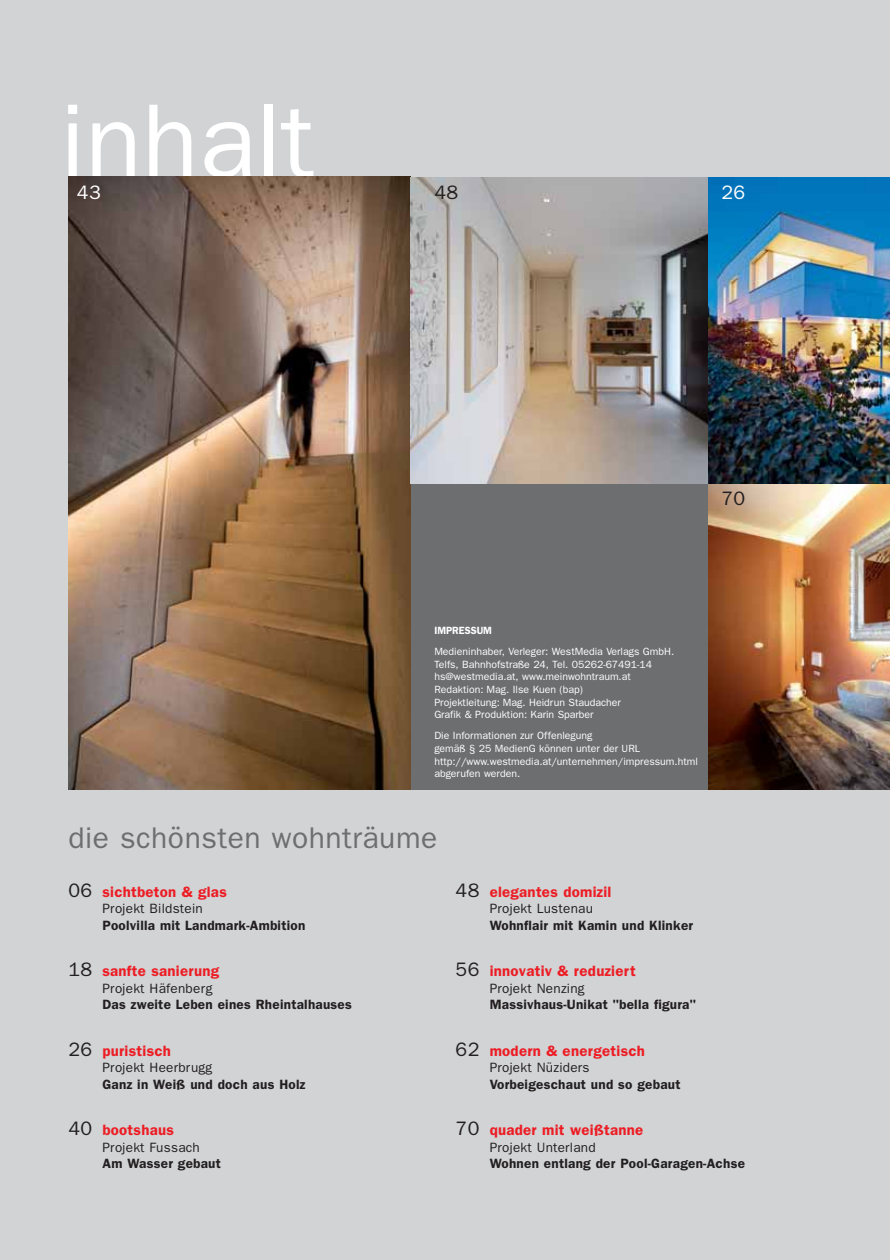
<style>
.page{position:relative;width:890px;height:1260px;background:#fff}
.page>*{position:absolute;margin:0;border:0;box-sizing:border-box;transform-origin:0 0}
.t1{font:105px "Franklin Gothic";color:#fff}
.t2{font:30px "Franklin Gothic";letter-spacing:.02em;color:#6d6e70}
.t3{font:19.5px "Franklin Gothic";color:#231f20}
.t4{font:19.5px "Franklin Gothic";color:#fff}
.t5{font:600 15px "Franklin Gothic";letter-spacing:.02em;color:#ed1c24}
.t6{font:600 13.5px "Franklin Gothic";letter-spacing:.02em;color:#231f20}
.t7{font:13.5px "Franklin Gothic";letter-spacing:.02em;color:#231f20}
.t8{font:10.5px/12.6px "Franklin Gothic";color:#fff}
.t9{font:600 10.5px "Franklin Gothic";color:#fff;scale:.95 1}
.s1{font-weight:400;font-size:19.5px;color:#231f20}
</style>
<div class="page">
<div style="left:0;top:0;width:889px;height:1259px;background:#d1d3d4"></div>
<div style="left:68px;top:177px;width:821px;height:612px;background:#6d6e70"></div>
<img style="left:68px;top:177px;width:343px;height:612px">
<img style="left:708px;top:483px;width:181px;height:306px">
<img style="left:411px;top:177px;width:297px;height:306px">
<img style="left:708px;top:177px;width:181px;height:306px">
<h1 class="t1" style="left:60px;top:105px;width:256px">inhalt</h1>
<h3 class="t4" style="left:77px;top:185px;width:25px">43</h3>
<h3 class="t3" style="left:434px;top:185px;width:25px">48</h3>
<h3 class="t4" style="left:721px;top:185px;width:25px">26</h3>
<h3 class="t3" style="left:721px;top:491px;width:25px">70</h3>
<p class="t9" style="left:434px;top:627px;width:62px">IMPRESSUM</p>
<p class="t8" style="left:434px;top:646px;width:241px">Medieninhaber, Verleger: WestMedia Verlags GmbH.<br>Telfs, Bahnhofstraße 24, Tel. 05262-67491-14 hs@westmedia.at, www.meinwohntraum.at Redaktion: Mag. Ilse Kuen (bap)<br>Projektleitung: Mag. Heidrun Staudacher<br>Grafik &amp; Produktion: Karin Sparber</p>
<p class="t8" style="left:434px;top:730px;width:265px">Die Informationen zur Offenlegung<br>gemäß § 25 MedienG können unter der URL http://www.westmedia.at/unternehmen/impressum.html abgerufen werden.</p>
<h2 class="t2" style="left:68px;top:827px;width:370px">die schönsten wohnträume</h2>
<h3 class="t5" style="left:68px;top:886px;width:160px"><span class="s1">06</span> sichtbeton &amp; glas</h3>
<p class="t7" style="left:102px;top:903px;width:102px">Projekt Bildstein</p>
<p class="t6" style="left:102px;top:920px;width:204px">Poolvilla mit Landmark-Ambition</p>
<h3 class="t5" style="left:68px;top:965px;width:152px"><span class="s1">18</span> sanfte sanierung</h3>
<p class="t7" style="left:102px;top:983px;width:111px">Projekt Häfenberg</p>
<p class="t6" style="left:102px;top:999px;width:251px">Das zweite Leben eines Rheintalhauses</p>
<h3 class="t5" style="left:68px;top:1045px;width:104px"><span class="s1">26</span> puristisch</h3>
<p class="t7" style="left:102px;top:1062px;width:111px">Projekt Heerbrugg</p>
<p class="t6" style="left:102px;top:1079px;width:204px">Ganz in Weiß und doch aus Holz</p>
<h3 class="t5" style="left:68px;top:1124px;width:107px"><span class="s1">40</span> bootshaus</h3>
<p class="t7" style="left:102px;top:1142px;width:99px">Projekt Fussach</p>
<p class="t6" style="left:102px;top:1158px;width:120px">Am Wasser gebaut</p>
<h3 class="t5" style="left:455px;top:886px;width:157px"><span class="s1">48</span> elegantes domizil</h3>
<p class="t7" style="left:489px;top:903px;width:105px">Projekt Lustenau</p>
<p class="t6" style="left:489px;top:920px;width:205px">Wohnflair mit Kamin und Klinker</p>
<h3 class="t5" style="left:455px;top:965px;width:182px"><span class="s1">56</span> innovativ &amp; reduziert</h3>
<p class="t7" style="left:489px;top:983px;width:96px">Projekt Nenzing</p>
<p class="t6" style="left:489px;top:999px;width:208px">Massivhaus-Unikat "bella figura"</p>
<h3 class="t5" style="left:455px;top:1045px;width:191px"><span class="s1">62</span> modern &amp; energetisch</h3>
<p class="t7" style="left:489px;top:1062px;width:101px">Projekt Nüziders</p>
<p class="t6" style="left:489px;top:1079px;width:192px">Vorbeigeschaut und so gebaut</p>
<h3 class="t5" style="left:455px;top:1124px;width:189px"><span class="s1">70</span> quader mit weißtanne</h3>
<p class="t7" style="left:489px;top:1142px;width:107px">Projekt Unterland</p>
<p class="t6" style="left:489px;top:1158px;width:257px">Wohnen entlang der Pool-Garagen-Achse</p>
</div>
